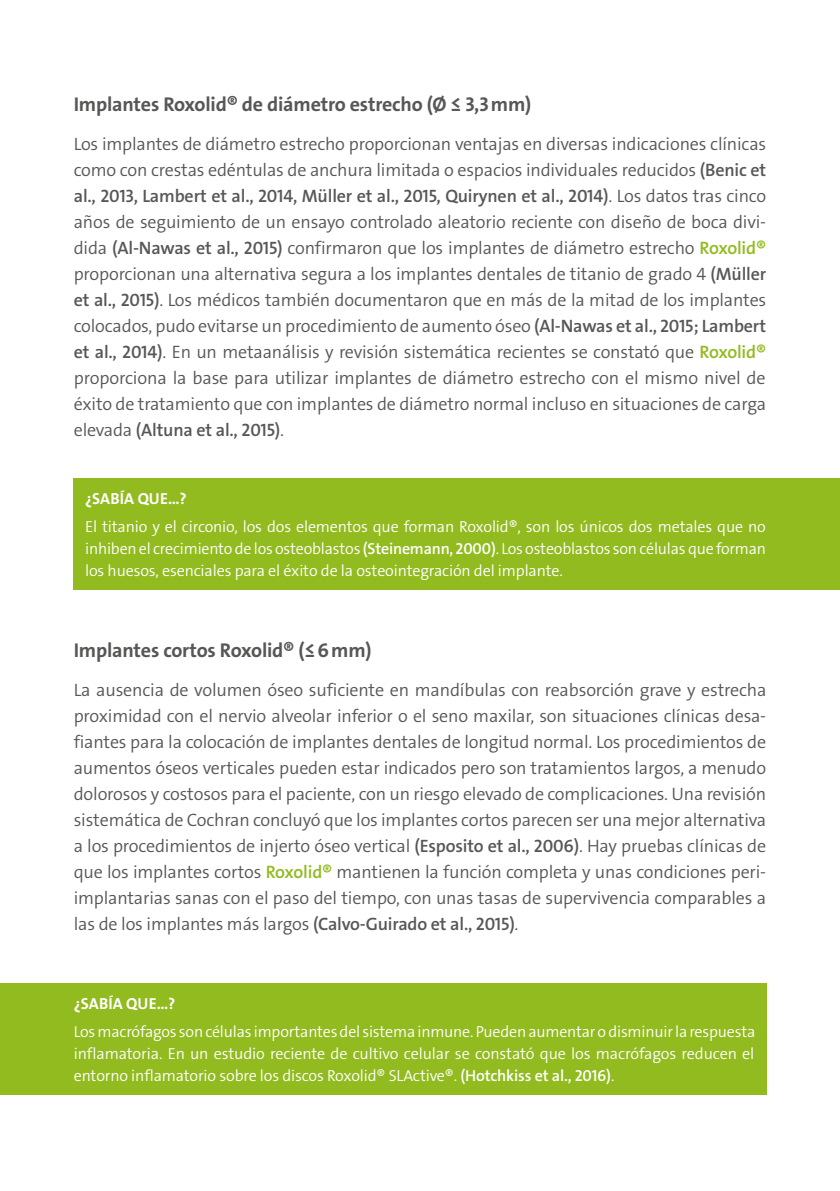
<style>
.page{position:relative;width:840px;height:1191px;background:#fff}
.page>*{position:absolute;margin:0;border:0;box-sizing:border-box;transform-origin:0 0}
.Subtitle{font:20px "The Sans LP7 Bld";letter-spacing:-.01em;color:#575756}
.Copy{font:18px/26px "The Sans LP4 Se Lig";letter-spacing:-.01em;color:#575756;text-align:justify}
.Copy-2{font:16px/22px "The Sans LP4 Se Lig";letter-spacing:-.01em;color:#fff;text-align:justify}
.Subtitle-2{font:16px "The Sans LP7 Bld";letter-spacing:.005em;color:#fff}
.s1{font-family:"The Sans LP6 Se Bld"}
.s2{font-family:"The Sans LP6 Se Bld";color:#91bb1e}
</style>
<div class="page">
<div style="left:74px;top:478px;width:765px;height:112px;background:#91bb1e"></div>
<div style="left:0;top:982px;width:765px;height:112px;background:#91bb1e"></div>
<p class="Subtitle" style="left:74px;top:91px;width:459px">Implantes Roxolid® de diámetro estrecho (Ø ≤ 3,3mm)</p>
<p class="Copy" style="left:74px;top:131px;width:693px">Los implantes de diámetro estrecho proporcionan ventajas en diversas indicaciones clínicas como con crestas edéntulas de anchura limitada o espacios individuales reducidos <span class="s1">(Benic et al., 2013, Lambert et al., 2014, Müller et al., 2015, Quirynen et al., 2014)</span>. Los datos tras cinco años de seguimiento de un ensayo controlado aleatorio reciente con diseño de boca divi&shy;dida <span class="s1">(Al-Nawas et al., 2015)</span> confirmaron que los implantes de diámetro estrecho <span class="s2">Roxolid® </span>proporcionan una alternativa segura a los implantes dentales de titanio de grado 4 <span class="s1">(Müller et al., 2015)</span>. Los médicos también documentaron que en más de la mitad de los implantes colocados, pudo evitarse un procedimiento de aumento óseo <span class="s1">(Al-Nawas et al., 2015; Lambert et al., 2014)</span>. En un metaanálisis y revisión sistemática recientes se constató que <span class="s2">Roxolid® </span>proporciona la base para utilizar implantes de diámetro estrecho con el mismo nivel de éxito de tratamiento que con implantes de diámetro normal incluso en situaciones de carga elevada <span class="s1">(Altuna et al., 2015)</span>.</p>
<p class="Subtitle-2" style="left:85px;top:488px;width:103px">¿SABÍA QUE...?</p>
<p class="Copy-2" style="left:85px;top:515px;width:682px">El titanio y el circonio, los dos elementos que forman Roxolid®, son los únicos dos metales que no inhiben el crecimiento de los osteoblastos <span class="s1">(Steinemann, 2000)</span>. Los osteoblastos son células que forman los huesos, esenciales para el éxito de la osteointegración del implante.</p>
<p class="Subtitle" style="left:74px;top:637px;width:299px">Implantes cortos Roxolid® (≤6mm)</p>
<p class="Copy" style="left:74px;top:677px;width:693px">La ausencia de volumen óseo suficiente en mandíbulas con reabsorción grave y estrecha proximidad con el nervio alveolar inferior o el seno maxilar, son situaciones clínicas desa&shy;fiantes para la colocación de implantes dentales de longitud normal. Los procedimientos de aumentos óseos verticales pueden estar indicados pero son tratamientos largos, a menudo dolorosos y costosos para el paciente, con un riesgo elevado de complicaciones. Una revisión sistemática de Cochran concluyó que los implantes cortos parecen ser una mejor alternativa a los procedimientos de injerto óseo vertical <span class="s1">(Esposito et al., 2006)</span>. Hay pruebas clínicas de que los implantes cortos <span class="s2">Roxolid®</span> mantienen la función completa y unas condiciones peri&shy;implantarias sanas con el paso del tiempo, con unas tasas de supervivencia comparables a las de los implantes más largos <span class="s1">(Calvo-Guirado et al., 2015)</span>.</p>
<p class="Subtitle-2" style="left:74px;top:993px;width:103px">¿SABÍA QUE...?</p>
<p class="Copy-2" style="left:74px;top:1020px;width:682px">Los macrófagos son células importantes del sistema inmune. Pueden aumentar o disminuir la respuesta inflamatoria. En un estudio reciente de cultivo celular se constató que los macrófagos reducen el entorno inflamatorio sobre los discos Roxolid® SLActive®. <span class="s1">(Hotchkiss et al., 2016)</span>.</p>
</div>
